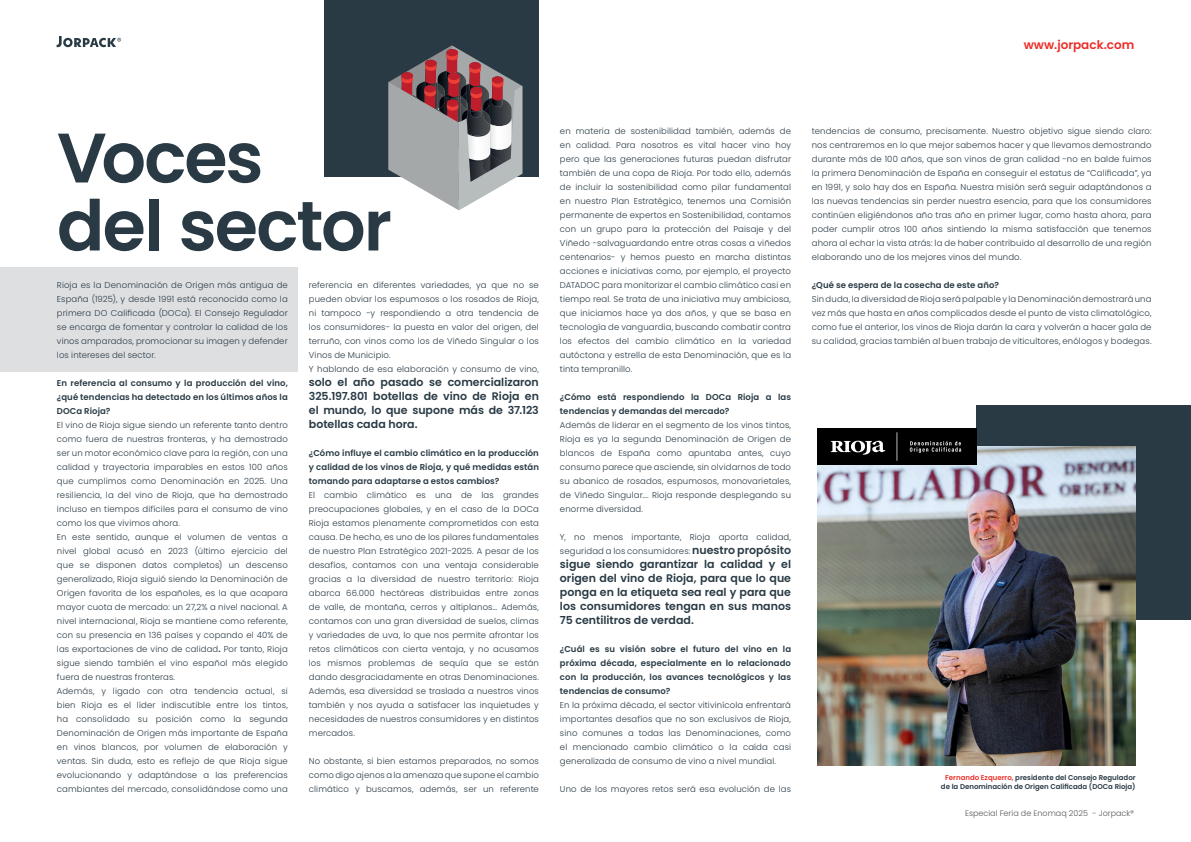
<style>
.page{position:relative;width:1191px;height:842px;background:#fff}
.page>*{position:absolute;margin:0;border:0;box-sizing:border-box;transform-origin:0 0}
.t1{font:600 70px "Poppins";letter-spacing:-.03em;color:#293a45}
.t2{font:600 12px "Poppins";color:#eb2e29}
.t3{font:600 11px/14px "Poppins";color:#293a45;text-align:justify}
.t4{font:300 8.5px/14px "Poppins";letter-spacing:.015em;color:#293a45;text-align:justify}
.t5{font:600 8.5px/14px "Poppins";letter-spacing:.01em;color:#293a45;text-align:justify}
.t6{font:300 8px "Poppins";color:#57585a}
.t7{font:600 7px "Poppins";color:#293a45}
.s1{font-weight:600}
.s2{font-weight:600;font-size:11px}
.s3{color:#eb2e29}
</style>
<div class="page">
<svg style="left:57px;top:36px;width:64px;height:11px"></svg>
<div style="left:0;top:267px;width:298px;height:105px;background:#dedfe1"></div>
<div style="left:976px;top:405px;width:214px;height:214px;background:#293a45"></div>
<img style="left:817px;top:447px;width:318px;height:318px">
<img style="left:817px;top:428px;width:159px;height:37px">
<div style="left:324px;top:0;width:215px;height:176px;background:#293a45"></div>
<svg style="left:388px;top:45px;width:134px;height:165px"></svg>
<h2 class="t2" style="left:1023px;top:37px;width:112px">www.jorpack.com</h2>
<p class="t1" style="left:57px;top:117px;width:208px">Voces</p>
<p class="t1" style="left:57px;top:185px;width:336px">del sector</p>
<p class="t4" style="left:57px;top:278px;width:232px">Rioja es la Denominación de Origen más antigua de España (1925), y desde 1991 está reconocida como la primera DO Calificada (DOCa). El Consejo Regulador se encarga de fomentar y controlar la calidad de los vinos amparados, promocionar su imagen y defender los intereses del sector.</p>
<p class="t5" style="left:57px;top:376px;width:232px">En referencia al consumo y la producción del vino, ¿qué tendencias ha detectado en los últimos años la DOCa Rioja?</p>
<p class="t4" style="left:57px;top:418px;width:232px">El vino de Rioja sigue siendo un referente tanto dentro como fuera de nuestras fronteras, y ha demostrado ser un motor económico clave para la región, con una calidad y trayectoria imparables en estos 100 años que cumplimos como Denominación en 2025. Una resiliencia, la del vino de Rioja, que ha demostrado incluso en tiempos difíciles para el consumo de vino como los que vivimos ahora.</p>
<p class="t4" style="left:57px;top:530px;width:232px">En este sentido, aunque el volumen de ventas a nivel global acusó en 2023 (último ejercicio del que se disponen datos completos) un descenso generalizado, Rioja siguió siendo la Denominación de Origen favorita de los españoles, es la que acapara mayor cuota de mercado: un 27,2% a nivel nacional. A nivel internacional, Rioja se mantiene como referente, con su presencia en 136 países y copando el 40% de las exportaciones de vino de calidad<span class="s1">.</span> Por tanto, Rioja sigue siendo también el vino español más elegido fuera de nuestras fronteras.</p>
<p class="t4" style="left:57px;top:684px;width:232px">Además, y ligado con otra tendencia actual, si bien Rioja es el líder indiscutible entre los tintos, ha consolidado su posición como la segunda Denominación de Origen más importante de España en vinos blancos, por volumen de elaboración y ventas. Sin duda, esto es reflejo de que Rioja sigue evolucionando y adaptándose a las preferencias cambiantes del mercado, consolidándose como una</p>
<p class="t4" style="left:309px;top:278px;width:231px">referencia en diferentes variedades, ya que no se pueden obviar los espumosos o los rosados de Rioja, ni tampoco -y respondiendo a otra tendencia de los consumidores- la puesta en valor del origen, del terruño, con vinos como los de Viñedo Singular o los Vinos de Municipio.</p>
<p class="t4" style="left:309px;top:362px;width:232px">Y hablando de esa elaboración y consumo de vino,</p>
<p class="t3" style="left:309px;top:375px;width:232px">solo el año pasado se comercializaron 325.197.801 botellas de vino de Rioja en el mundo, lo que supone más de 37.123 botellas cada hora.</p>
<p class="t5" style="left:309px;top:446px;width:232px">¿Cómo influye el cambio climático en la producción y calidad de los vinos de Rioja, y qué medidas están tomando para adaptarse a estos cambios?</p>
<p class="t4" style="left:309px;top:488px;width:232px">El cambio climático es una de las grandes preocupaciones globales, y en el caso de la DOCa Rioja estamos plenamente comprometidos con esta causa. De hecho, es uno de los pilares fundamentales de nuestro Plan Estratégico 2021-2025. A pesar de los desafíos, contamos con una ventaja considerable gracias a la diversidad de nuestro territorio: Rioja abarca 66.000 hectáreas distribuidas entre zonas de valle, de montaña, cerros y altiplanos… Además, contamos con una gran diversidad de suelos, climas y variedades de uva, lo que nos permite afrontar los retos climáticos con cierta ventaja, y no acusamos los mismos problemas de sequía que se están dando desgraciadamente en otras Denominaciones.<br>Además, esa diversidad se traslada a nuestros vinos también y nos ayuda a satisfacer las inquietudes y necesidades de nuestros consumidores y en distintos mercados.</p>
<p class="t4" style="left:309px;top:754px;width:231px">No obstante, si bien estamos preparados, no somos como digo ajenos a la amenaza que supone el cambio climático y buscamos, además, ser un referente</p>
<p class="t4" style="left:560px;top:124px;width:233px">en materia de sostenibilidad también, además de en calidad. Para nosotros es vital hacer vino hoy pero que las generaciones futuras puedan disfrutar también de una copa de Rioja. Por todo ello, además de incluir la sostenibilidad como pilar fundamental en nuestro Plan Estratégico, tenemos una Comisión permanente de expertos en Sostenibilidad, contamos con un grupo para la protección del Paisaje y del Viñedo -salvaguardando entre otras cosas a viñedos centenarios- y hemos puesto en marcha distintas acciones e iniciativas como, por ejemplo, el proyecto DATADOC para monitorizar el cambio climático casi en tiempo real. Se trata de una iniciativa muy ambiciosa, que iniciamos hace ya dos años, y que se basa en tecnología de vanguardia, buscando combatir contra los efectos del cambio climático en la variedad autóctona y estrella de esta Denominación, que es la tinta tempranillo.</p>
<p class="t5" style="left:560px;top:390px;width:233px">¿Cómo está respondiendo la DOCa Rioja a las tendencias y demandas del mercado?</p>
<p class="t4" style="left:560px;top:418px;width:233px">Además de liderar en el segmento de los vinos tintos, Rioja es ya la segunda Denominación de Origen de blancos de España como apuntaba antes, cuyo consumo parece que asciende, sin olvidarnos de todo su abanico de rosados, espumosos, monovarietales, de Viñedo Singular…. Rioja responde desplegando su enorme diversidad.</p>
<p class="t4" style="left:560px;top:530px;width:233px">Y, no menos importante, Rioja aporta calidad, seguridad a los consumidores: <span class="s2">nuestro propósito</span></p>
<p class="t3" style="left:560px;top:557px;width:233px">sigue siendo garantizar la calidad y el origen del vino de Rioja, para que lo que ponga en la etiqueta sea real y para que los consumidores tengan en sus manos 75 centilitros de verdad.</p>
<p class="t5" style="left:560px;top:642px;width:233px">¿Cuál es su visión sobre el futuro del vino en la próxima década, especialmente en lo relacionado con la producción, los avances tecnológicos y las tendencias de consumo?</p>
<p class="t4" style="left:560px;top:698px;width:233px">En la próxima década, el sector vitivinícola enfrentará importantes desafíos que no son exclusivos de Rioja, sino comunes a todas las Denominaciones, como el mencionado cambio climático o la caída casi generalizada de consumo de vino a nivel mundial.</p>
<p class="t4" style="left:560px;top:782px;width:233px">Uno de los mayores retos será esa evolución de las</p>
<p class="t4" style="left:812px;top:124px;width:341px">tendencias de consumo, precisamente. Nuestro objetivo sigue siendo claro: nos centraremos en lo que mejor sabemos hacer y que llevamos demostrando durante más de 100 años, que son vinos de gran calidad -no en balde fuimos la primera Denominación de España en conseguir el estatus de “Calificada”, ya en 1991, y solo hay dos en España. Nuestra misión será seguir adaptándonos a las nuevas tendencias sin perder nuestra esencia, para que los consumidores continúen eligiéndonos año tras año en primer lugar, como hasta ahora, para poder cumplir otros 100 años sintiendo la misma satisfacción que tenemos ahora al echar la vista atrás: la de haber contribuido al desarrollo de una región elaborando uno de los mejores vinos del mundo.</p>
<p class="t5" style="left:812px;top:278px;width:189px">¿Qué se espera de la cosecha de este año?</p>
<p class="t4" style="left:812px;top:292px;width:341px">Sin duda, la diversidad de Rioja será palpable y la Denominación demostrará una vez más que hasta en años complicados desde el punto de vista climatológico, como fue el anterior, los vinos de Rioja darán la cara y volverán a hacer gala de su calidad, gracias también al buen trabajo de viticultores, enólogos y bodegas.</p>
<p class="t7" style="left:945px;top:774px;width:192px"><span class="s3">Fernando Ezquerro,</span> presidente del Consejo Regulador</p>
<p class="t7" style="left:941px;top:782px;width:196px">de la Denominación de Origen Calificada (DOCa Rioja)</p>
<p class="t6" style="left:965px;top:808px;width:171px">Especial Feria de Enomaq 2025 - Jorpack®</p>
</div>
